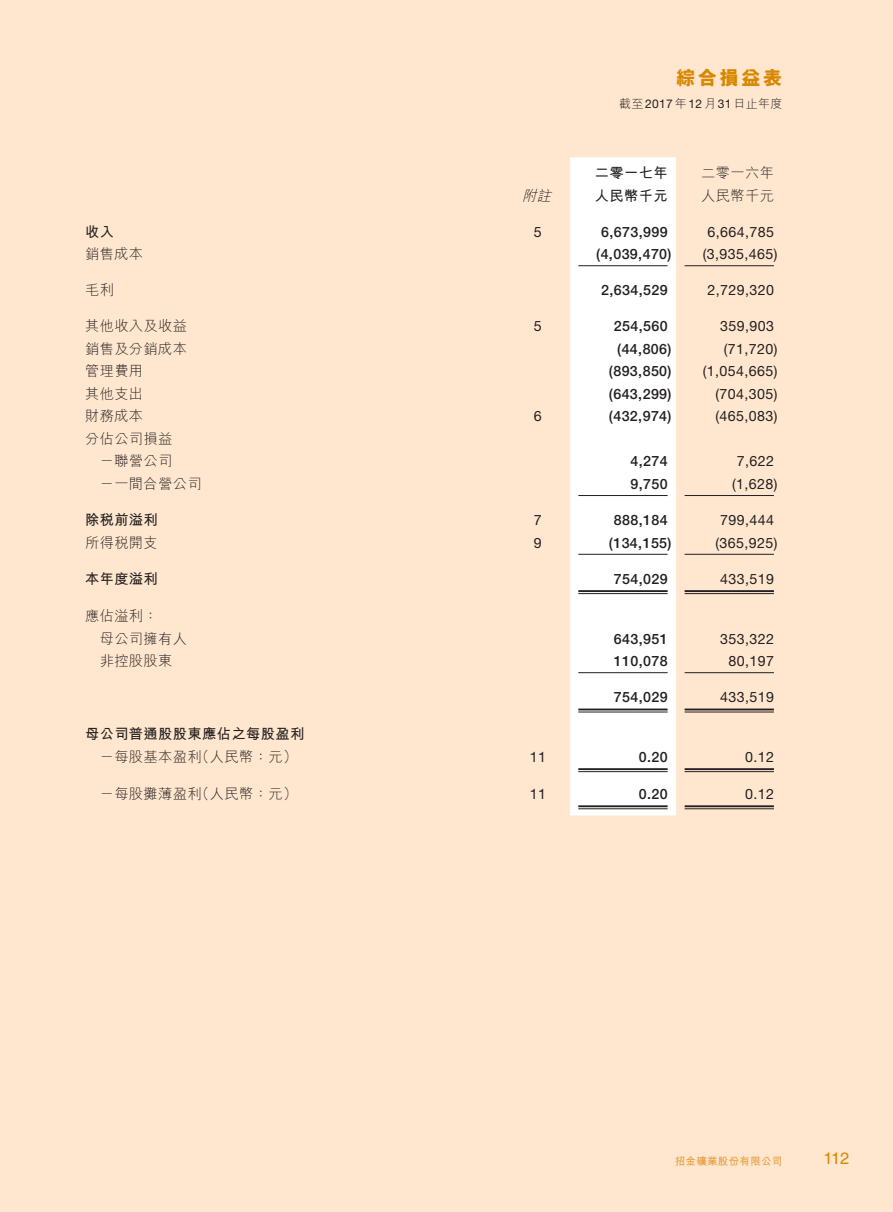
<style>
.page{position:relative;width:893px;height:1212px;background:#fff}
.page>*{position:absolute;margin:0;border:0;box-sizing:border-box;transform-origin:0 0}
.t1{font:800 19.5px "M Hei HK";letter-spacing:.11em;color:#d78800}
.t2{font:16.5px "Helvetica LT Std";color:#d78800}
._1__內文{font:14.25px "Helvetica Neue LT Std";letter-spacing:.03em;color:#231f20}
._1__內文-2{font:500 14.25px "Helvetica Neue LT Std";letter-spacing:.03em;color:#231f20}
._1__內文-3{font:300 14.25px "M Hei HK";letter-spacing:.03em;color:#231f20}
._1__內文-4{font:700 14.25px "M Hei HK";letter-spacing:.03em;color:#231f20}
._1__內文-5{font:italic 300 14.25px "M Hei HK";color:#231f20}
.t3{font:300 12px "M Hei HK";letter-spacing:.03em;color:#231f20}
.t4{font:700 10.5px "M Hei HK";letter-spacing:.03em;color:#e69f3e}
.s1{font-family:"Helvetica Neue LT Std";font-weight:400}
</style>
<div class="page">
<div style="left:1px;top:0;width:892px;height:1212px;background:#ffe6ce"></div>
<div style="left:570px;top:157px;width:106px;height:658px;background:#fff"></div>
<hr style="left:578px;top:265px;width:90px;height:1px;background:#231f20">
<hr style="left:685px;top:265px;width:89px;height:1px;background:#231f20">
<hr style="left:578px;top:495px;width:90px;height:1px;background:#231f20">
<hr style="left:685px;top:495px;width:89px;height:1px;background:#231f20">
<hr style="left:578px;top:554px;width:90px;height:1px;background:#231f20">
<hr style="left:685px;top:554px;width:89px;height:1px;background:#231f20">
<hr style="left:578px;top:590px;width:90px;height:2px;background:#231f20">
<hr style="left:578px;top:593px;width:90px;height:1px;background:#231f20">
<hr style="left:685px;top:590px;width:89px;height:2px;background:#231f20">
<hr style="left:685px;top:593px;width:89px;height:1px;background:#231f20">
<hr style="left:578px;top:672px;width:90px;height:1px;background:#231f20">
<hr style="left:685px;top:672px;width:89px;height:1px;background:#231f20">
<hr style="left:578px;top:708px;width:90px;height:2px;background:#231f20">
<hr style="left:578px;top:712px;width:90px;height:1px;background:#231f20">
<hr style="left:685px;top:708px;width:89px;height:2px;background:#231f20">
<hr style="left:685px;top:712px;width:89px;height:1px;background:#231f20">
<hr style="left:578px;top:768px;width:90px;height:2px;background:#231f20">
<hr style="left:578px;top:771px;width:90px;height:1px;background:#231f20">
<hr style="left:685px;top:768px;width:89px;height:2px;background:#231f20">
<hr style="left:685px;top:771px;width:89px;height:1px;background:#231f20">
<hr style="left:578px;top:805px;width:90px;height:2px;background:#231f20">
<hr style="left:578px;top:808px;width:90px;height:1px;background:#231f20">
<hr style="left:685px;top:805px;width:89px;height:2px;background:#231f20">
<hr style="left:685px;top:808px;width:89px;height:1px;background:#231f20">
<h1 class="t1" style="left:676px;top:68px;width:108px">綜合損益表</h1>
<p class="t3" style="left:619px;top:97px;width:165px">截至<span class="s1">2017</span>年<span class="s1">12</span>月<span class="s1">31</span>日止年度</p>
<p class="_1__內文-4" style="left:595px;top:162px;width:74px">二零一七年</p>
<p class="_1__內文-3" style="left:701px;top:166px;width:74px">二零一六年</p>
<p class="_1__內文-5" style="left:522px;top:188px;width:34px">附註</p>
<p class="_1__內文-4" style="left:595px;top:185px;width:74px">人民幣千元</p>
<p class="_1__內文-3" style="left:701px;top:188px;width:74px">人民幣千元</p>
<p class="_1__內文-4" style="left:85px;top:221px;width:30px">收入</p>
<p class="_1__內文" style="left:534px;top:223px;width:9px">5</p>
<p class="_1__內文-2" style="left:601px;top:223px;width:68px">6,673,999</p>
<p class="_1__內文" style="left:707px;top:223px;width:68px">6,664,785</p>
<p class="_1__內文-3" style="left:85px;top:247px;width:60px">銷售成本</p>
<p class="_1__內文-2" style="left:596px;top:245px;width:77px">(4,039,470)</p>
<p class="_1__內文" style="left:703px;top:245px;width:76px">(3,935,465)</p>
<p class="_1__內文-3" style="left:85px;top:283px;width:30px">毛利</p>
<p class="_1__內文-2" style="left:601px;top:282px;width:68px">2,634,529</p>
<p class="_1__內文" style="left:707px;top:282px;width:68px">2,729,320</p>
<p class="_1__內文-3" style="left:85px;top:319px;width:104px">其他收入及收益</p>
<p class="_1__內文" style="left:534px;top:318px;width:9px">5</p>
<p class="_1__內文-2" style="left:614px;top:318px;width:55px">254,560</p>
<p class="_1__內文" style="left:720px;top:318px;width:55px">359,903</p>
<p class="_1__內文-3" style="left:85px;top:341px;width:104px">銷售及分銷成本</p>
<p class="_1__內文-2" style="left:617px;top:340px;width:56px">(44,806)</p>
<p class="_1__內文" style="left:724px;top:340px;width:55px">(71,720)</p>
<p class="_1__內文-3" style="left:85px;top:364px;width:60px">管理費用</p>
<p class="_1__內文-2" style="left:609px;top:363px;width:64px">(893,850)</p>
<p class="_1__內文" style="left:703px;top:363px;width:76px">(1,054,665)</p>
<p class="_1__內文-3" style="left:85px;top:386px;width:60px">其他支出</p>
<p class="_1__內文-2" style="left:609px;top:385px;width:64px">(643,299)</p>
<p class="_1__內文" style="left:715px;top:385px;width:64px">(704,305)</p>
<p class="_1__內文-3" style="left:85px;top:409px;width:60px">財務成本</p>
<p class="_1__內文" style="left:534px;top:408px;width:9px">6</p>
<p class="_1__內文-2" style="left:609px;top:408px;width:64px">(432,974)</p>
<p class="_1__內文" style="left:715px;top:408px;width:64px">(465,083)</p>
<p class="_1__內文-3" style="left:85px;top:431px;width:89px">分佔公司損益</p>
<p class="_1__內文-3" style="left:100px;top:454px;width:74px">－聯營公司</p>
<p class="_1__內文-2" style="left:630px;top:453px;width:39px">4,274</p>
<p class="_1__內文" style="left:737px;top:453px;width:39px">7,622</p>
<p class="_1__內文-3" style="left:100px;top:476px;width:104px">－一間合營公司</p>
<p class="_1__內文-2" style="left:630px;top:475px;width:39px">9,750</p>
<p class="_1__內文" style="left:732px;top:475px;width:47px">(1,628)</p>
<p class="_1__內文-4" style="left:85px;top:509px;width:74px">除稅前溢利</p>
<p class="_1__內文" style="left:534px;top:511px;width:9px">7</p>
<p class="_1__內文-2" style="left:614px;top:511px;width:55px">888,184</p>
<p class="_1__內文" style="left:720px;top:511px;width:55px">799,444</p>
<p class="_1__內文-3" style="left:85px;top:535px;width:74px">所得稅開支</p>
<p class="_1__內文" style="left:534px;top:534px;width:9px">9</p>
<p class="_1__內文-2" style="left:609px;top:534px;width:64px">(134,155)</p>
<p class="_1__內文" style="left:715px;top:534px;width:64px">(365,925)</p>
<p class="_1__內文-4" style="left:85px;top:568px;width:74px">本年度溢利</p>
<p class="_1__內文-2" style="left:614px;top:570px;width:55px">754,029</p>
<p class="_1__內文" style="left:720px;top:570px;width:55px">433,519</p>
<p class="_1__內文-3" style="left:85px;top:608px;width:74px">應佔溢利：</p>
<p class="_1__內文-3" style="left:100px;top:631px;width:89px">母公司擁有人</p>
<p class="_1__內文-2" style="left:614px;top:630px;width:55px">643,951</p>
<p class="_1__內文" style="left:720px;top:630px;width:55px">353,322</p>
<p class="_1__內文-3" style="left:100px;top:653px;width:74px">非控股股東</p>
<p class="_1__內文-2" style="left:614px;top:652px;width:55px">110,078</p>
<p class="_1__內文" style="left:728px;top:652px;width:47px">80,197</p>
<p class="_1__內文-2" style="left:614px;top:689px;width:55px">754,029</p>
<p class="_1__內文" style="left:720px;top:689px;width:55px">433,519</p>
<p class="_1__內文-4" style="left:85px;top:724px;width:221px">母公司普通股股東應佔之每股盈利</p>
<p class="_1__內文-3" style="left:100px;top:749px;width:199px">－每股基本盈利（人民幣：元）</p>
<p class="_1__內文" style="left:530px;top:748px;width:18px">11</p>
<p class="_1__內文-2" style="left:639px;top:748px;width:30px">0.20</p>
<p class="_1__內文" style="left:745px;top:748px;width:30px">0.12</p>
<p class="_1__內文-3" style="left:100px;top:786px;width:199px">－每股攤薄盈利（人民幣：元）</p>
<p class="_1__內文" style="left:530px;top:785px;width:18px">11</p>
<p class="_1__內文-2" style="left:639px;top:785px;width:30px">0.20</p>
<p class="_1__內文" style="left:745px;top:785px;width:30px">0.12</p>
<p class="t4" style="left:675px;top:1154px;width:109px">招金礦業股份有限公司</p>
<p class="t2" style="left:823px;top:1149px;width:27px">112</p>
</div>
